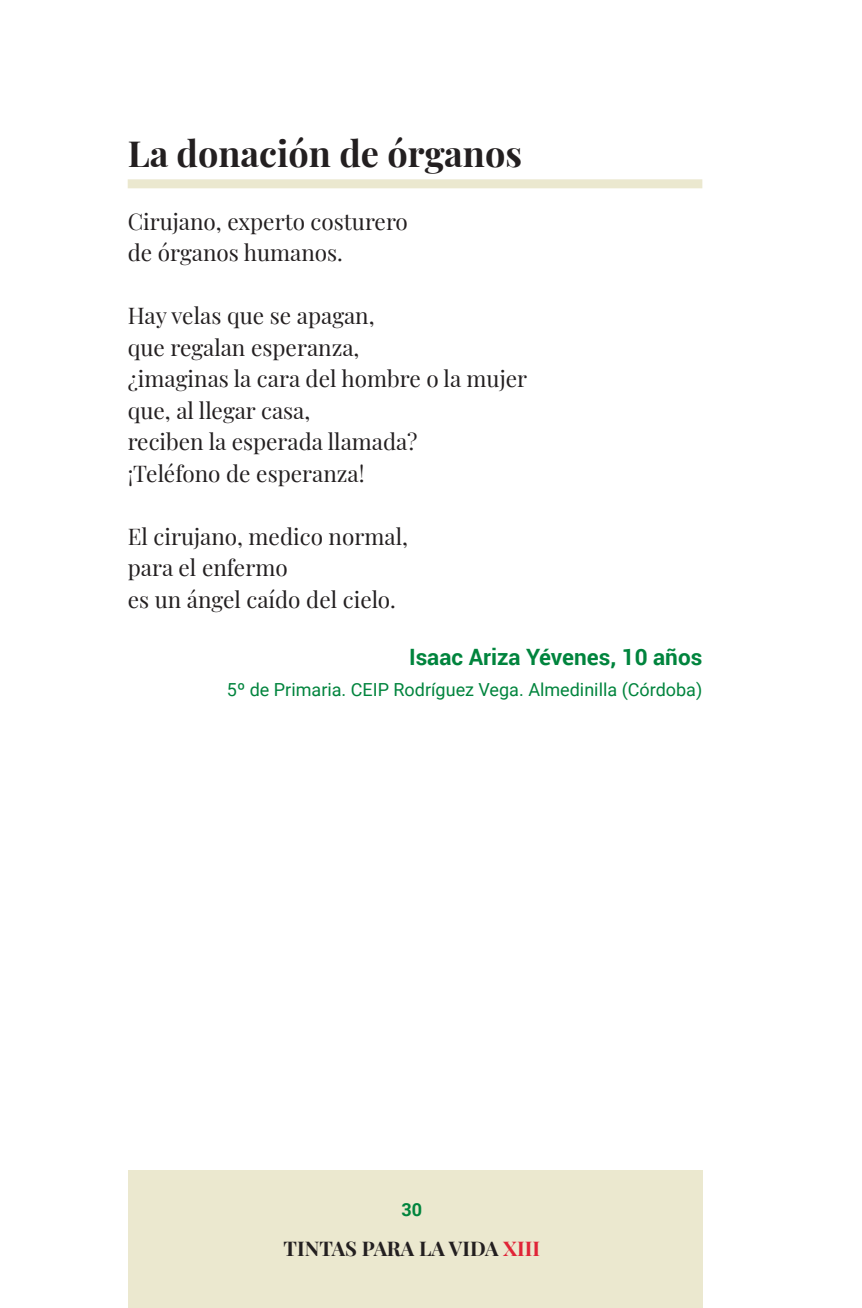
<style>
.page{position:relative;width:862px;height:1308px;background:#fff}
.page>*{position:absolute;margin:0;border:0;box-sizing:border-box;transform-origin:0 0}
.t1{font:700 36px "Playfair Display";color:#231f20}
.t2{font:22.5px/31.5px "Playfair Display";color:#231f20}
.t3{font:700 22.5px "Roboto";color:#00843d}
.t4{font:700 20.25px "Playfair Display";color:#231f20}
.t5{font:18px "Roboto";color:#00843d}
.t6{font:700 18px "Roboto";color:#00843d}
.s1{color:#e02437}
</style>
<div class="page">
<div style="left:128px;top:1170px;width:574px;height:137px;background:#ebe8cf"></div>
<div style="left:128px;top:179px;width:574px;height:9px;background:#ebe8cf"></div>
<h1 class="t1" style="left:128px;top:128px;width:395px">La donación de órganos</h1>
<p class="t2" style="left:128px;top:204px;width:281px">Cirujano, experto costurero de órganos humanos.</p>
<p class="t2" style="left:128px;top:299px;width:400px">Hay velas que se apagan,<br>que regalan esperanza,<br>¿imaginas la cara del hombre o la mujer que, al llegar casa,<br>reciben la esperada llamada?<br>¡Teléfono de esperanza!</p>
<p class="t2" style="left:128px;top:519px;width:281px">El cirujano, medico normal, para el enfermo<br>es un ángel caído del cielo.</p>
<p class="t3" style="left:409px;top:641px;width:294px">Isaac Ariza Yévenes, 10 años</p>
<p class="t5" style="left:227px;top:679px;width:476px">5º de Primaria. CEIP Rodríguez Vega. Almedinilla (Córdoba)</p>
<p class="t6" style="left:401px;top:1197px;width:22px">30</p>
<p class="t4" style="left:283px;top:1233px;width:258px">TINTAS PARA LA VIDA <span class="s1">XIII</span></p>
</div>
